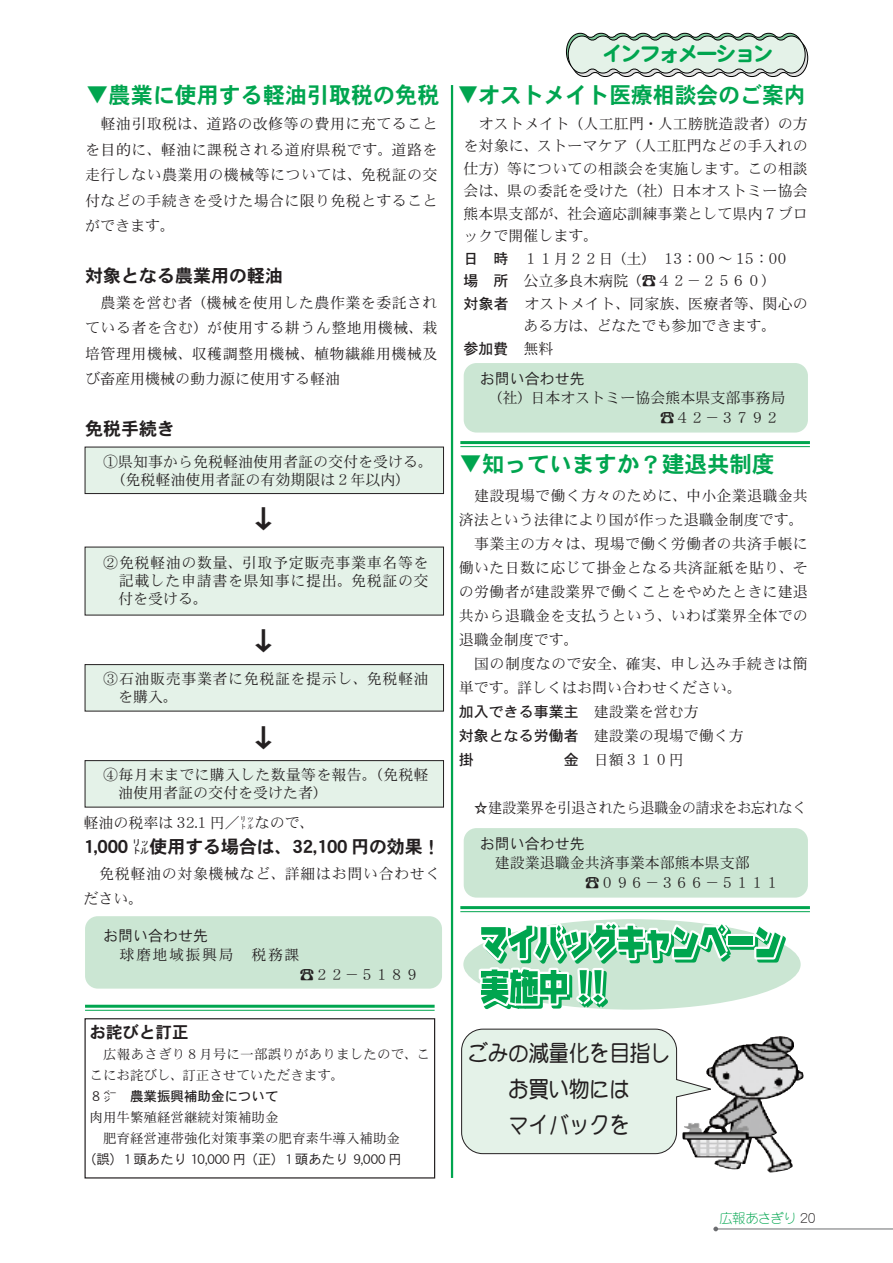
<style>
.page{position:relative;width:893px;height:1263px;background:#fff}
.page>*{position:absolute;margin:0;border:0;box-sizing:border-box;transform-origin:0 0}
.t1{font:25.5px "DFPHS Gothic CID W9";color:#231f20;scale:1.5 1}
.t2{font:22.5px "DFPHS Gothic CID W7";color:#00a54f}
.t3{font:700 22.5px/36px "DFP Maru Gothic CID";color:#231f20;text-align:center;scale:.9 1}
.t4{font:600 21px "DFP Maru Gothic CID";letter-spacing:-.1em;color:#00a54f}
.t5{font:18px "DFPHS Gothic CID W7";letter-spacing:-.005em;color:#231f20}
.t6{font:16.5px "DFPHS Gothic CID W7";color:#231f20}
.t7{font:15px/25.5px "DFPHS Mincho CID W3";letter-spacing:.01em;color:#231f20;text-align:justify}
.t8{font:15px/18px "DFPHS Mincho CID W3";letter-spacing:.04em;color:#231f20}
.t9{font:15px "DFPHS Mincho CID W3";letter-spacing:-.03em;color:#231f20;scale:.95 1}
.t10{font:15px "DFPHS Gothic CID W3";color:#231f20}
.t11{font:15px "DFPHS Gothic CID W5";color:#231f20}
.t12{font:15px "DFPHS Mincho CID W3";letter-spacing:.1em;color:#231f20}
.t13{font:13.5px "DFPHS Mincho CID W3";color:#231f20}
.t14{font:13.5px "DFPHS Gothic CID W3";color:#231f20}
.t15{font:13.5px "DFPHS Gothic CID W5";color:#231f20}
.t16{font:300 13.5px "DFPSM Gothic CID";letter-spacing:-.05em;color:#00a54f}
.s1{font-family:"MS Mincho"}
.s2{font-family:"MS Gothic"}
.s3{font-family:"DFPHS Gothic CID W3"}
.s4{font-family:"DFPHS Gothic CID W5"}
.s5{font-family:"DFPHS Mincho CID W3"}
.s6{color:#231f20}
</style>
<div class="page">
<div style="left:463px;top:919px;width:338px;height:91px;background:#cbe6d3;border-radius:50%"></div>
<hr style="left:716px;top:1228px;width:177px;height:1px;background:#6c6d70">
<svg style="left:713px;top:1226px;width:5px;height:5px"></svg>
<svg style="left:566px;top:32px;width:242px;height:45px;background:#cbd7cf"></svg>
<div style="left:85px;top:916px;width:357px;height:72px;background:#cbe6d3;border-radius:13px"></div>
<hr style="left:460px;top:441px;width:350px;height:3px;background:#00a54f">
<hr style="left:460px;top:446px;width:350px;height:1px;background:#00a54f">
<hr style="left:460px;top:906px;width:350px;height:3px;background:#00a54f">
<hr style="left:460px;top:911px;width:350px;height:1px;background:#00a54f">
<hr style="left:85px;top:1005px;width:350px;height:3px;background:#00a54f">
<hr style="left:85px;top:1010px;width:350px;height:1px;background:#00a54f">
<hr style="left:451px;top:85px;width:2px;height:1093px;background:#00a54f">
<div style="left:464px;top:363px;width:344px;height:70px;background:#cbe6d3;border-radius:13px"></div>
<div style="left:464px;top:828px;width:344px;height:69px;background:#cbe6d3;border-radius:13px"></div>
<div style="left:84px;top:1018px;width:351px;height:160px;border:1px solid #231f20"></div>
<div style="left:85px;top:447px;width:359px;height:47px;background:#e4f2e8;border:1px solid #231f20"></div>
<div style="left:85px;top:547px;width:359px;height:68px;background:#e4f2e8"></div>
<div style="left:85px;top:664px;width:359px;height:47px;background:#e4f2e8;border:1px solid #231f20"></div>
<div style="left:85px;top:760px;width:359px;height:47px;background:#e4f2e8;border:1px solid #231f20"></div>
<svg style="left:735px;top:947px;width:16px;height:3px"></svg>
<svg style="left:735px;top:934px;width:16px;height:12px"></svg>
<div style="left:728px;top:936px;width:25px;height:8px;background:#00a54f"></div>
<svg style="left:751px;top:926px;width:38px;height:37px"></svg>
<svg style="left:475px;top:919px;width:260px;height:91px"></svg>
<img style="left:715px;top:1065px;width:89px;height:107px">
<svg style="left:461px;top:1029px;width:250px;height:125px;background:#e1ede4"></svg>
<p class="t4" style="left:602px;top:42px;width:174px">インフォメーション</p>
<p class="t2" style="left:86px;top:83px;width:721px">▼農業に使用する軽油引取税の免税 ▼オストメイト医療相談会のご案内</p>
<p class="t7" style="left:85px;top:111px;width:354px;text-indent:15px">軽油引取税は、道路の改修等の費用に充てることを目的に、軽油に課税される道府県税です。道路を走行しない農業用の機械等については、免税証の交付などの手続きを受けた場合に限り免税とすることができます。</p>
<p class="t5" style="left:85px;top:266px;width:199px">対象となる農業用の軽油</p>
<p class="t7" style="left:85px;top:290px;width:354px;text-indent:15px">農業を営む者（機械を使用した農作業を委託されている者を含む）が使用する耕うん整地用機械、栽培管理用機械、収穫調整用機械、植物繊維用機械及び畜産用機械の動力源に使用する軽油</p>
<p class="t5" style="left:85px;top:419px;width:91px">免税手続き</p>
<p class="t7" style="left:111px;top:452px;width:324px;line-height:18px;text-indent:-8px"><span class="s1">①</span>県知事から免税軽油使用者証の交付を受ける。（免税軽油使用者証の有効期限は２年以内）</p>
<p class="t1" style="left:244px;top:505px;width:27px">↓</p>
<p class="t7" style="left:118px;top:553px;width:312px;line-height:18px;text-indent:-15px"><span class="s1">②</span>免税軽油の数量、引取予定販売事業車名等を記載した申請書を県知事に提出。免税証の交付を受ける。</p>
<p class="t1" style="left:244px;top:627px;width:27px">↓</p>
<p class="t8" style="left:118px;top:669px;width:312px;text-indent:-15px"><span class="s1">③</span>石油販売事業者に免税証を提示し、免税軽油を購入。</p>
<p class="t1" style="left:244px;top:724px;width:27px">↓</p>
<p class="t7" style="left:118px;top:765px;width:312px;line-height:18px;text-indent:-15px"><span class="s1">④</span>毎月末までに購入した数量等を報告。（免税軽油使用者証の交付を受けた者）</p>
<p class="t7" style="left:84px;top:809px;width:233px">軽油の税率は 32.1 円／<span class="s1">㍑</span>なので、</p>
<p class="t5" style="left:84px;top:837px;width:358px">1,000 <span class="s2">㍑</span>使用する場合は、32,100 円の効果！</p>
<p class="t8" style="left:84px;top:860px;width:358px;line-height:25.5px;text-indent:16px">免税軽油の対象機械など、詳細はお問い合わせください。</p>
<p class="t10" style="left:103px;top:927px;width:107px">お問い合わせ先</p>
<p class="t12" style="left:120px;top:947px;width:182px">球磨地域振興局 税務課</p>
<p class="t7" style="left:300px;top:961px;width:121px"><span class="s1">☎</span>２２－５１８９</p>
<p class="t6" style="left:90px;top:1023px;width:101px">お詫びと訂正</p>
<p class="t13" style="left:103px;top:1047px;width:328px">広報あさぎり 8 月号に一部誤りがありましたので、こ</p>
<p class="t13" style="left:90px;top:1068px;width:256px">こにお詫びし、訂正させていただきます。</p>
<p class="t15" style="left:90px;top:1089px;width:191px"><span class="s3">８</span><span class="s2">㌻</span> 農業振興補助金について</p>
<p class="t13" style="left:90px;top:1110px;width:191px">肉用牛繁殖経営継続対策補助金</p>
<p class="t13" style="left:103px;top:1131px;width:298px">肥育経営連帯強化対策事業の肥育素牛導入補助金</p>
<p class="t14" style="left:83px;top:1152px;width:320px">（誤）1 頭あたり 10,000 円（正）1 頭あたり 9,000 円</p>
<p class="t7" style="left:479px;top:110px;width:331px">オストメイト（人工肛門・人工膀胱造設者）の方</p>
<p class="t7" style="left:463px;top:133px;width:346px">を対象に、ストーマケア（人工肛門などの手入れの</p>
<p class="t7" style="left:463px;top:155px;width:346px">仕方）等についての相談会を実施します。この相談</p>
<p class="t7" style="left:463px;top:178px;width:346px">会は、県の委託を受けた（社）日本オストミー協会</p>
<p class="t7" style="left:463px;top:200px;width:346px">熊本県支部が、社会適応訓練事業として県内７ブロ</p>
<p class="t7" style="left:463px;top:223px;width:136px">ックで開催します。</p>
<p class="t7" style="left:463px;top:245px;width:325px"><span class="s4">日 時</span> １１月２２日（土） 13：00 ～ 15：00</p>
<p class="t7" style="left:463px;top:268px;width:315px"><span class="s4">場 所</span> 公立多良木病院（<span class="s1">☎</span>４２－２５６０）</p>
<p class="t7" style="left:463px;top:290px;width:346px"><span class="s4">対象者</span> オストメイト、同家族、医療者等、関心の</p>
<p class="t7" style="left:523px;top:313px;width:255px">ある方は、どなたでも参加できます。</p>
<p class="t11" style="left:463px;top:340px;width:91px">参加費 <span class="s5">無料</span></p>
<p class="t10" style="left:480px;top:370px;width:106px">お問い合わせ先</p>
<p class="t7" style="left:487px;top:385px;width:300px">（社）日本オストミー協会熊本県支部事務局</p>
<p class="t7" style="left:660px;top:404px;width:121px"><span class="s1">☎</span>４２－３７９２</p>
<p class="t2" style="left:460px;top:452px;width:316px">▼知っていますか？建退共制度</p>
<p class="t7" style="left:474px;top:483px;width:335px">建設現場で働く方々のために、中小企業退職金共</p>
<p class="t7" style="left:459px;top:507px;width:347px">済法という法律により国が作った退職金制度です。</p>
<p class="t7" style="left:474px;top:531px;width:335px">事業主の方々は、現場で働く労働者の共済手帳に</p>
<p class="t7" style="left:459px;top:555px;width:350px">働いた日数に応じて掛金となる共済証紙を貼り、そ</p>
<p class="t7" style="left:459px;top:579px;width:350px">の労働者が建設業界で働くことをやめたときに建退</p>
<p class="t7" style="left:459px;top:603px;width:350px">共から退職金を支払うという、いわば業界全体での</p>
<p class="t7" style="left:459px;top:627px;width:121px">退職金制度です。</p>
<p class="t7" style="left:474px;top:651px;width:335px">国の制度なので安全、確実、申し込み手続きは簡</p>
<p class="t7" style="left:459px;top:675px;width:285px">単です。詳しくはお問い合わせください。</p>
<p class="t11" style="left:459px;top:704px;width:241px">加入できる事業主 <span class="s5">建設業を営む方</span></p>
<p class="t7" style="left:459px;top:723px;width:286px"><span class="s4">対象となる労働者</span> 建設業の現場で働く方</p>
<p class="t11" style="left:459px;top:752px;width:16px">掛</p>
<p class="t7" style="left:564px;top:747px;width:121px"><span class="s4">金</span> 日額３１０円</p>
<p class="t9" style="left:474px;top:800px;width:352px">☆建設業界を引退されたら退職金の請求をお忘れなく</p>
<p class="t10" style="left:480px;top:835px;width:106px">お問い合わせ先</p>
<p class="t7" style="left:495px;top:850px;width:256px">建設業退職金共済事業本部熊本県支部</p>
<p class="t7" style="left:585px;top:869px;width:196px"><span class="s1">☎</span>０９６－３６６－５１１１</p>
<p class="t3" style="left:468px;top:1035px;width:226px">ごみの減量化を目指しお買い物には<br>マイバックを</p>
<p class="t16" style="left:719px;top:1210px;width:98px">広報あさぎり <span class="s6">20</span></p>
</div>
